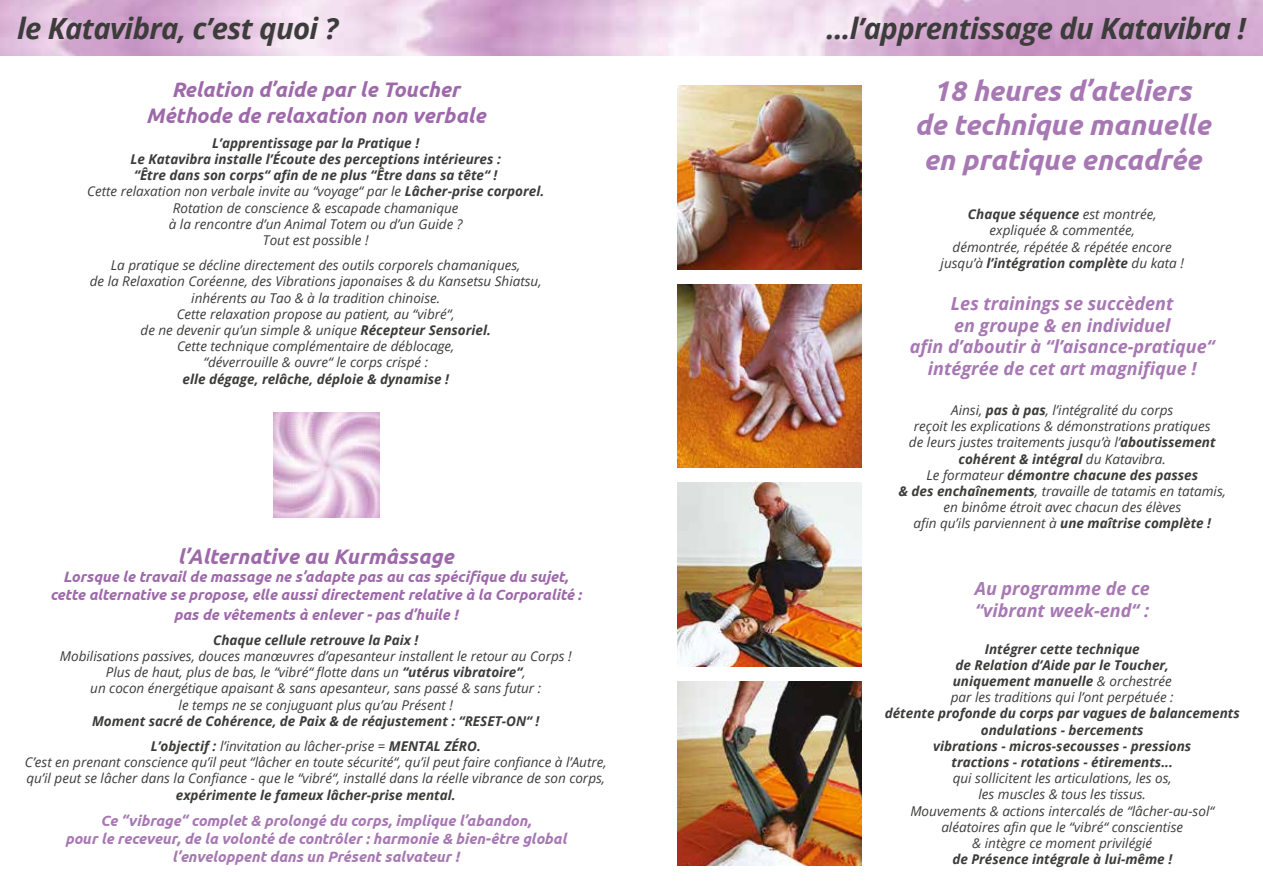
<style>
.page{position:relative;width:1263px;height:893px;background:#fff}
.page>*{position:absolute;margin:0;border:0;box-sizing:border-box;transform-origin:0 0}
.t1{font:italic 700 29.25px "Open Sans";letter-spacing:-.02em;color:#3c3c3b}
.t2{font:italic 700 28.5px/34.2px "Ubuntu";color:#a778b3;text-align:center}
.t3{font:italic 700 21px/25.2px "Ubuntu";color:#9e69aa;text-align:center}
.t4{font:italic 700 18px/21.6px "Open Sans";color:#a778b3;text-align:center}
.t5{font:italic 700 15px/18px "Ubuntu";color:#9e69aa;text-align:center}
.t6{font:italic 700 15px/18px "Ubuntu";color:#a778b3;text-align:center}
.t7{font:italic 13.5px/16.2px "Open Sans";color:#3c3c3b;text-align:center}
.t8{font:italic 700 13.5px/16.2px "Open Sans";color:#3c3c3b;text-align:center}
.s1{font-weight:400}
.s2{font-weight:700}
</style>
<div class="page">
<img style="left:274px;top:412px;width:105px;height:106px">
<img style="left:678px;top:681px;width:183px;height:184px">
<img style="left:678px;top:85px;width:183px;height:184px">
<img style="left:678px;top:483px;width:183px;height:184px">
<img style="left:678px;top:284px;width:183px;height:184px">
<h1 class="t1" style="left:17px;top:8px;width:323px">le Katavibra, c’est quoi ?</h1>
<h1 class="t1" style="left:827px;top:8px;width:421px">...l’apprentissage du Katavibra !</h1>
<h3 class="t3" style="left:146px;top:77px;width:341px">Relation d’aide par le Toucher<br>Méthode de relaxation non verbale</h3>
<p class="t8" style="left:87px;top:134px;width:458px">L’apprentissage par la Pratique !<br>Le Katavibra installe l’Écoute des perceptions intérieures :<br>“Être dans son corps“ afin de ne plus “Être dans sa tête“ !<br><span class="s1">Cette relaxation non verbale invite au “voyage“ par le</span> Lâcher-prise corporel.<br><span class="s1">Rotation de conscience &amp; escapade chamanique<br>à la rencontre d’un Animal Totem ou d’un Guide ?<br>Tout est possible !</span></p>
<p class="t7" style="left:90px;top:257px;width:453px">La pratique se décline directement des outils corporels chamaniques,<br>de la Relaxation Coréenne, des Vibrations japonaises &amp; du Kansetsu Shiatsu, inhérents au Tao &amp; à la tradition chinoise.<br>Cette relaxation propose au patient, au “vibré“,<br>de ne devenir qu’un simple &amp; unique <span class="s2">Récepteur Sensoriel.<br></span>Cette technique complémentaire de déblocage,<br>“déverrouille &amp; ouvre“ le corps crispé :</p>
<p class="t8" style="left:182px;top:370px;width:268px">elle dégage, relâche, déploie &amp; dynamise !</p>
<h3 class="t3" style="left:178px;top:543px;width:277px">l’Alternative au Kurmâssage</h3>
<p class="t5" style="left:50px;top:567px;width:533px">Lorsque le travail de massage ne s’adapte pas au cas spécifique du sujet, cette alternative se propose, elle aussi directement relative à la Corporalité :</p>
<p class="t5" style="left:174px;top:605px;width:286px">pas de vêtements à enlever - pas d’huile !</p>
<p class="t8" style="left:213px;top:631px;width:207px">Chaque cellule retrouve la Paix !</p>
<p class="t7" style="left:60px;top:648px;width:513px">Mobilisations passives, douces manœuvres d’apesanteur installent le retour au Corps !<br>Plus de haut, plus de bas, le “vibré“ flotte dans un <span class="s2">“utérus vibratoire“</span>,<br>un cocon énergétique apaisant &amp; sans apesanteur, sans passé &amp; sans futur :<br>le temps ne se conjuguant plus qu’au Présent !</p>
<p class="t8" style="left:92px;top:708px;width:449px;line-height:25.2px">Moment sacré de Cohérence, de Paix &amp; de réajustement : “RESET-ON“ !<br>L’objectif : <span class="s1">l’invitation au lâcher-prise =</span> MENTAL ZÉRO.</p>
<p class="t7" style="left:25px;top:754px;width:583px;text-align:left">C’est en prenant conscience qu’il peut “lâcher en toute sécurité“, qu’il peut faire confiance à l’Autre, qu’il peut se lâcher dans la Confiance - que le “vibré“, installé dans la réelle vibrance de son corps,</p>
<p class="t8" style="left:176px;top:786px;width:281px">expérimente le fameux lâcher-prise mental.</p>
<p class="t6" style="left:65px;top:812px;width:503px">Ce “vibrage“ complet &amp; prolongé du corps, implique l’abandon,<br>pour le receveur, de la volonté de contrôler : harmonie &amp; bien-être global l’enveloppent dans un Présent salvateur !</p>
<h2 class="t2" style="left:914px;top:74px;width:297px">18 heures d’ateliers de technique manuelle en pratique encadrée</h2>
<p class="t7" style="left:940px;top:206px;width:245px"><span class="s2">Chaque séquence</span> est montrée, expliquée &amp; commentée,<br>démontrée, répétée &amp; répétée encore jusqu’à <span class="s2">l’intégration complète</span> du kata !</p>
<h3 class="t4" style="left:910px;top:292px;width:306px">Les trainings se succèdent<br>en groupe &amp; en individuel<br>afin d’aboutir à “l’aisance-pratique“ intégrée de cet art magnifique !</h3>
<p class="t7" style="left:898px;top:402px;width:329px">Ainsi, <span class="s2">pas à pas</span>, l’intégralité du corps<br>reçoit les explications &amp; démonstrations pratiques<br>de leurs justes traitements jusqu’à l’<span class="s2">aboutissement cohérent &amp; intégral</span> du Katavibra.<br>Le formateur <span class="s2">démontre chacune des passes<br>&amp; des enchaînements</span>, travaille de tatamis en tatamis, en binôme étroit avec chacun des élèves<br>afin qu’ils parviennent à <span class="s2">une maîtrise complète !</span></p>
<h3 class="t4" style="left:975px;top:577px;width:177px;text-align:left">Au programme de ce “vibrant week-end“ :</h3>
<p class="t8" style="left:951px;top:640px;width:224px">Intégrer cette technique<br>de Relation d’Aide par le Toucher, uniquement manuelle <span class="s1">&amp; orchestrée par les traditions qui l’ont perpétuée :</span></p>
<p class="t8" style="left:885px;top:705px;width:356px">détente profonde du corps par vagues de balancements ondulations - bercements<br>vibrations - micros-secousses - pressions<br>tractions - rotations - étirements...</p>
<p class="t7" style="left:910px;top:770px;width:305px">qui sollicitent les articulations, les os,<br>les muscles &amp; tous les tissus.<br>Mouvements &amp; actions intercalés de “lâcher-au-sol“ aléatoires afin que le “vibré“ conscientise<br>&amp; intègre ce moment privilégié</p>
<p class="t8" style="left:952px;top:851px;width:221px">de Présence intégrale à lui-même !</p>
</div>
